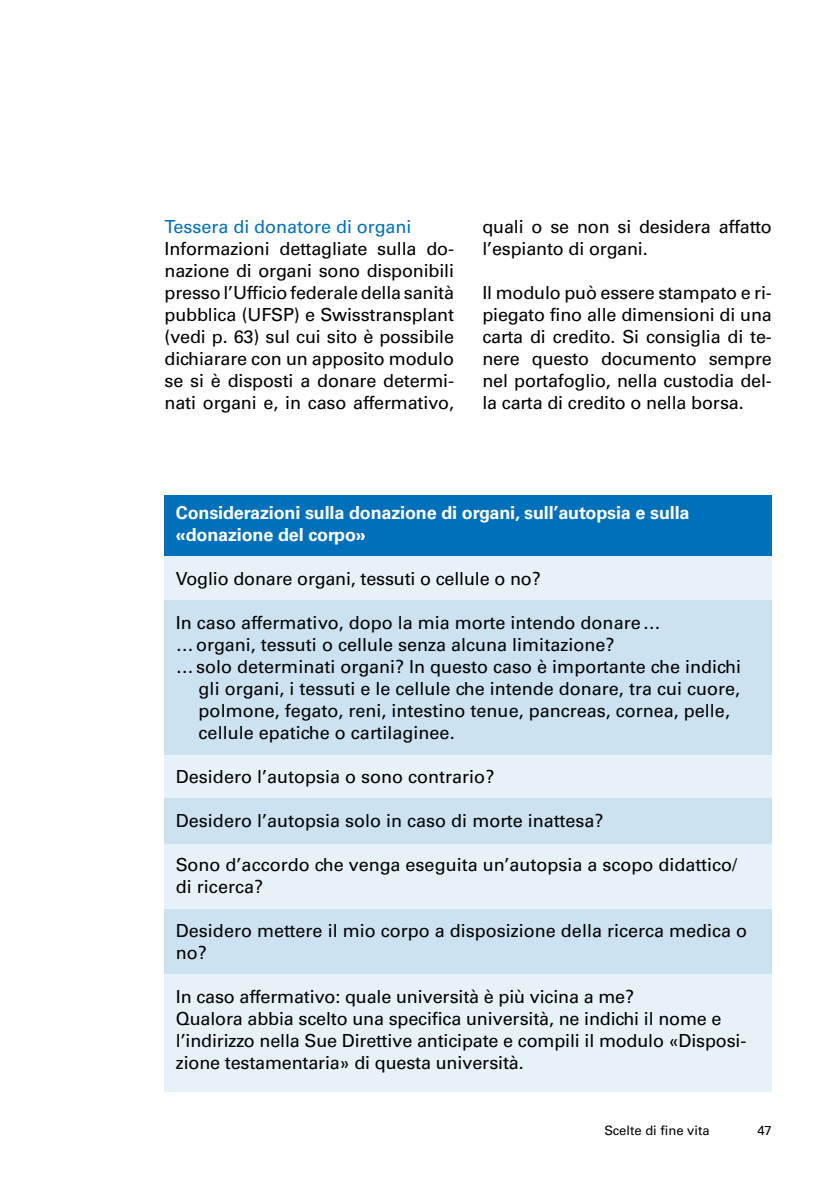
<style>
.page{position:relative;width:840px;height:1191px;background:#fff}
.page>*{position:absolute;margin:0;border:0;box-sizing:border-box;transform-origin:0 0}
.t1{font:18px/22px "Univers LT Std";color:#000}
.t2{font:700 18px/22px "Univers LT Std";letter-spacing:-.01em;color:#fff}
.t3{font:18px "Univers LT Std";color:#0070ba}
.t4{font:13px "Univers LT Std";color:#000}
</style>
<div class="page">
<div style="left:164px;top:505px;width:607px;height:586px;background:#e6f1f8"></div>
<div style="left:164px;top:495px;width:607px;height:60px;background:#0070ba"></div>
<div style="left:164px;top:600px;width:607px;height:154px;background:#cce2f1"></div>
<div style="left:164px;top:798px;width:607px;height:45px;background:#cce2f1"></div>
<div style="left:164px;top:909px;width:607px;height:65px;background:#cce2f1"></div>
<p class="t3" style="left:164px;top:216px;width:248px">Tessera di donatore di organi</p>
<p class="t1" style="left:164px;top:237px;width:291px;text-align:justify">Informazioni dettagliate sulla do&shy;nazione di organi sono disponibili presso l’Ufficio federale della sanità pubblica (UFSP) e Swisstransplant (vedi p. 63) sul cui sito è possibile dichiarare con un apposito modulo se si è disposti a donare determi&shy;nati organi e, in caso affermativo,</p>
<p class="t1" style="left:482px;top:215px;width:291px">quali o se non si desidera affatto l’espianto di organi.</p>
<p class="t1" style="left:482px;top:281px;width:291px;text-align:justify">Il modulo può essere stampato e ri&shy;piegato fino alle dimensioni di una carta di credito. Si consiglia di te&shy;nere questo documento sempre nel portafoglio, nella custodia del&shy;la carta di credito o nella borsa.</p>
<p class="t2" style="left:176px;top:502px;width:514px">Considerazioni sulla donazione di organi, sull’autopsia e sulla «donazione del corpo»</p>
<p class="t1" style="left:176px;top:567px;width:366px">Voglio donare organi, tessuti o cellule o no?</p>
<p class="t1" style="left:176px;top:611px;width:486px">In caso affermativo, dopo la mia morte intendo donare…</p>
<p class="t1" style="left:176px;top:633px;width:439px">…organi, tessuti o cellule senza alcuna limitazione?</p>
<p class="t1" style="left:176px;top:655px;width:566px">…solo determinati organi? In questo caso è importante che indichi</p>
<p class="t1" style="left:198px;top:677px;width:542px">gli organi, i tessuti e le cellule che intende donare, tra cui cuore,</p>
<p class="t1" style="left:198px;top:699px;width:532px">polmone, fegato, reni, intestino tenue, pancreas, cornea, pelle,</p>
<p class="t1" style="left:198px;top:721px;width:257px">cellule epatiche o cartilaginee.</p>
<p class="t1" style="left:176px;top:765px;width:320px">Desidero l’autopsia o sono contrario?</p>
<p class="t1" style="left:176px;top:809px;width:429px">Desidero l’autopsia solo in caso di morte inattesa?</p>
<p class="t1" style="left:176px;top:853px;width:562px">Sono d’accordo che venga eseguita un’autopsia a scopo didattico/ di ricerca?</p>
<p class="t1" style="left:176px;top:919px;width:572px">Desidero mettere il mio corpo a disposizione della ricerca medica o no?</p>
<p class="t1" style="left:176px;top:985px;width:571px">In caso affermativo: quale università è più vicina a me?<br>Qualora abbia scelto una specifica università, ne indichi il nome e l’indirizzo nella Sue Direttive anticipate e compili il modulo «Disposi&shy;zione testamentaria» di questa università.</p>
<p class="t4" style="left:604px;top:1123px;width:107px">Scelte di fine vita</p>
<p class="t4" style="left:757px;top:1122px;width:16px">47</p>
</div>
